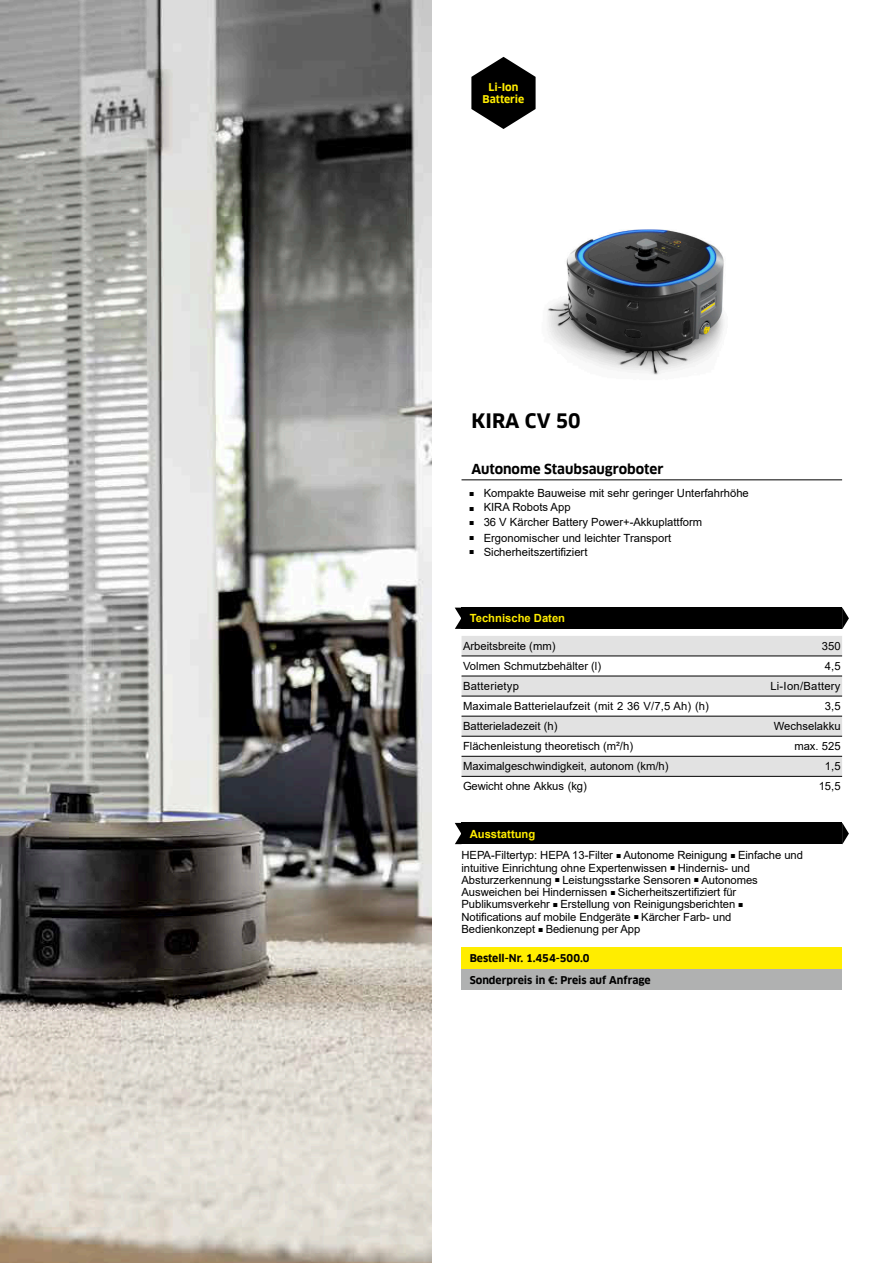
<style>
.page{position:relative;width:893px;height:1263px;background:#fff}
.page>*{position:absolute;margin:0;border:0;box-sizing:border-box;transform-origin:0 0}
.t1{font:700 19.5px "Clan Pro";color:#000}
.t2{font:700 13.5px "Clan Pro";color:#000}
.t3{font:11.25px/12.3px "Arial";letter-spacing:-.005em;color:#000}
.t4{font:700 11.25px "Arial";color:#ffed00}
.t5{font:11.25px "Arial";letter-spacing:.025em;color:#000}
.t6{font:11.25px "Arial";letter-spacing:.02em;color:#000}
.t7{font:700 10.5px "Clan Pro";color:#000}
.t8{font:700 10.5px/12.3px "Clan Pro";letter-spacing:-.005em;color:#ffed00;text-align:center}
.t9{font:8.7px "Arial";color:#000}
.s1{font-size:8.7px}
</style>
<div class="page">
<div style="left:461px;top:823px;width:381px;height:21px;background:#000"></div>
<div style="left:461px;top:608px;width:381px;height:21px;background:#000"></div>
<div style="left:461px;top:969px;width:381px;height:21px;background:#b0b1b1"></div>
<div style="left:461px;top:947px;width:381px;height:22px;background:#ffed00"></div>
<svg style="left:461px;top:636px;width:381px;height:100px;fill:#e2e2e2"></svg>
<svg style="left:461px;top:755px;width:381px;height:21px;background:#dfdfdf"></svg>
<hr style="left:461px;top:655px;width:381px;height:1px;background:#000">
<hr style="left:461px;top:676px;width:381px;height:1px;background:#000">
<hr style="left:461px;top:696px;width:381px;height:1px;background:#000">
<hr style="left:461px;top:716px;width:381px;height:1px;background:#000">
<hr style="left:461px;top:736px;width:381px;height:1px;background:#000">
<hr style="left:461px;top:756px;width:381px;height:1px;background:#000">
<hr style="left:461px;top:776px;width:381px;height:1px;background:#000">
<svg style="left:471px;top:57px;width:65px;height:72px"></svg>
<svg style="left:842px;top:823px;width:7px;height:21px"></svg>
<svg style="left:455px;top:823px;width:6px;height:21px"></svg>
<svg style="left:842px;top:608px;width:7px;height:21px"></svg>
<svg style="left:455px;top:608px;width:6px;height:21px"></svg>
<hr style="left:461px;top:480px;width:381px;height:1px;background:#000">
<img style="left:0;top:0;width:432px;height:1263px">
<img style="left:547px;top:229px;width:177px;height:146px">
<p class="t8" style="left:483px;top:82px;width:43px">Li-Ion<br>Batterie</p>
<h1 class="t1" style="left:471px;top:412px;width:111px">KIRA CV 50</h1>
<p class="t2" style="left:471px;top:464px;width:194px">Autonome Staubsaugroboter</p>
<p class="t9" style="left:469px;top:490px;width:7px">■</p>
<p class="t3" style="left:484px;top:488px;width:267px">Kompakte Bauweise mit sehr geringer Unterfahrhöhe</p>
<p class="t9" style="left:469px;top:504px;width:7px">■</p>
<p class="t3" style="left:484px;top:502px;width:88px">KIRA Robots App</p>
<p class="t9" style="left:469px;top:519px;width:7px">■</p>
<p class="t3" style="left:484px;top:517px;width:220px">36 V Kärcher Battery Power+-Akkuplattform</p>
<p class="t3" style="left:469px;top:533px;width:204px"><sup>■</sup> Ergonomischer und leichter Transport</p>
<p class="t3" style="left:469px;top:547px;width:120px"><span class="s1">■</span> Sicherheitszertifiziert</p>
<p class="t4" style="left:470px;top:614px;width:97px">Technische Daten</p>
<p class="t3" style="left:463px;top:641px;width:94px">Arbeitsbreite (mm)</p>
<p class="t3" style="left:822px;top:641px;width:20px">350</p>
<p class="t3" style="left:463px;top:661px;width:140px">Volmen Schmutzbehälter (l)</p>
<p class="t3" style="left:825px;top:661px;width:17px">4,5</p>
<p class="t6" style="left:463px;top:682px;width:58px">Batterietyp</p>
<p class="t5" style="left:770px;top:682px;width:72px">Li-Ion/Battery</p>
<p class="t3" style="left:463px;top:701px;width:247px">Maximale Batterielaufzeit (mit 2 36 V/7,5 Ah) (h)</p>
<p class="t3" style="left:825px;top:701px;width:17px">3,5</p>
<p class="t3" style="left:463px;top:721px;width:96px">Batterieladezeit (h)</p>
<p class="t3" style="left:774px;top:721px;width:68px">Wechselakku</p>
<p class="t3" style="left:463px;top:741px;width:172px">Flächenleistung theoretisch (m²/h)</p>
<p class="t3" style="left:794px;top:741px;width:48px">max. 525</p>
<p class="t3" style="left:463px;top:761px;width:207px">Maximalgeschwindigkeit, autonom (km/h)</p>
<p class="t3" style="left:825px;top:761px;width:17px">1,5</p>
<p class="t3" style="left:463px;top:781px;width:125px">Gewicht ohne Akkus (kg)</p>
<p class="t3" style="left:819px;top:781px;width:23px">15,5</p>
<p class="t4" style="left:470px;top:829px;width:67px">Ausstattung</p>
<p class="t3" style="left:461px;top:850px;width:343px">HEPA-Filtertyp: HEPA 13-Filter <span class="s1">■</span> Autonome Reinigung <span class="s1">■</span> Einfache und intuitive Einrichtung ohne Expertenwissen <span class="s1">■</span> Hindernis- und Absturzerkennung <span class="s1">■</span> Leistungsstarke Sensoren <span class="s1">■</span> Autonomes Ausweichen bei Hindernissen <span class="s1">■</span> Sicherheitszertifiziert für Publikumsverkehr <span class="s1">■</span> Erstellung von Reinigungsberichten <span class="s1">■ </span>Notifications auf mobile Endgeräte <span class="s1">■</span> Kärcher Farb- und Bedienkonzept <span class="s1">■</span> Bedienung per App</p>
<p class="t7" style="left:470px;top:954px;width:121px">Bestell-Nr. 1.454-500.0</p>
<p class="t7" style="left:470px;top:975px;width:182px">Sonderpreis in €: Preis auf Anfrage</p>
</div>
